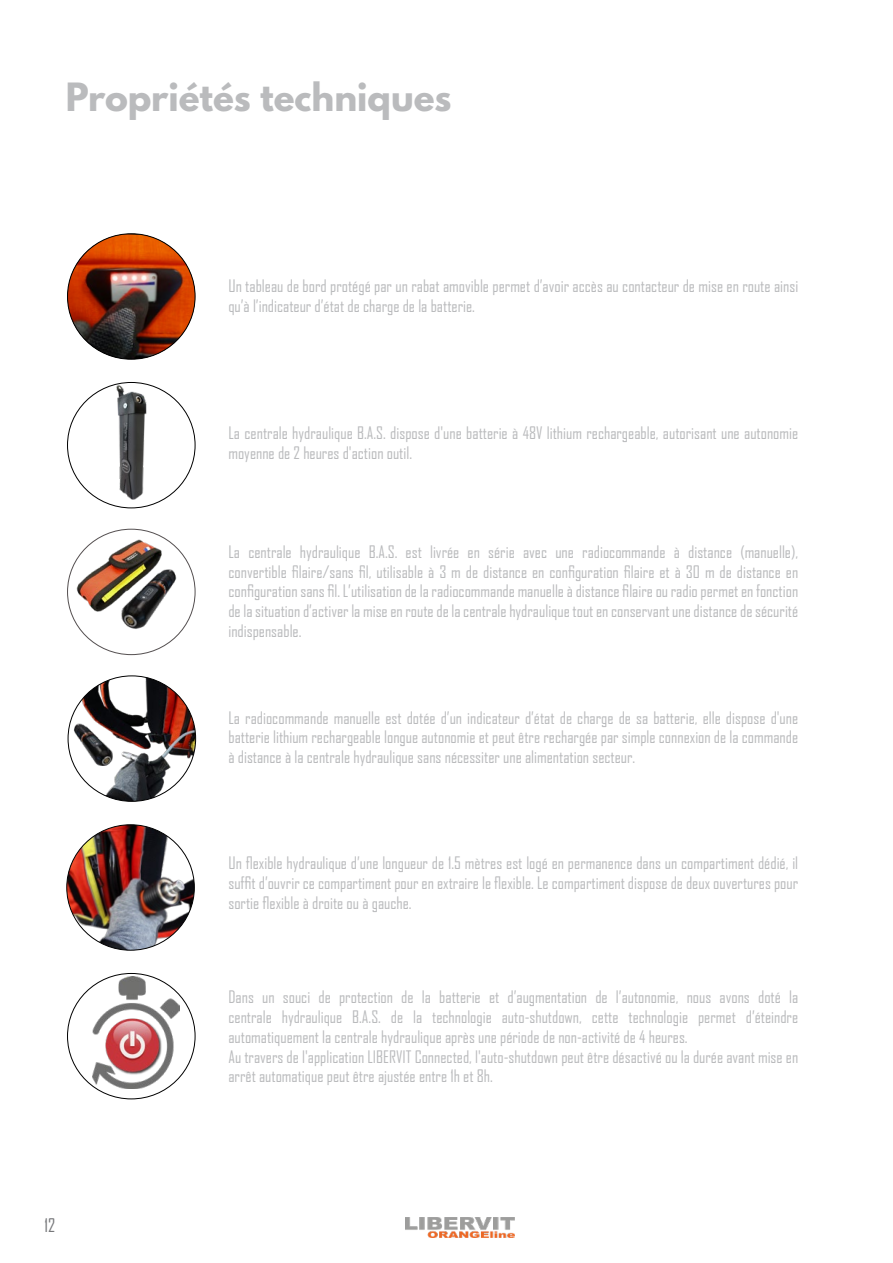
<style>
.page{position:relative;width:893px;height:1263px;background:#fff}
.page>*{position:absolute;margin:0;border:0;box-sizing:border-box;transform-origin:0 0}
.t1{font:700 34.5px "League Spartan";color:#babbbd}
.t2{font:18px "Agency FB";color:#76777a}
.t3{font:16.5px/19.8px "Agency FB";color:#babbbd}
</style>
<div class="page">
<img style="left:406px;top:1217px;width:108px;height:21px">
<img style="left:68px;top:234px;width:127px;height:125px">
<img style="left:68px;top:676px;width:128px;height:125px">
<img style="left:67px;top:825px;width:127px;height:125px">
<img style="left:92px;top:977px;width:87px;height:111px">
<img style="left:113px;top:382px;width:36px;height:118px">
<img style="left:74px;top:535px;width:90px;height:77px">
<img style="left:111px;top:565px;width:72px;height:64px">
<img style="left:69px;top:720px;width:51px;height:46px">
<h1 class="t1" style="left:66px;top:70px;width:387px">Propriétés techniques</h1>
<p class="t2" style="left:45px;top:1214px;width:12px">12</p>
<p class="t3" style="left:228px;top:276px;width:571px">Un tableau de bord protégé par un rabat amovible permet d’avoir accès au contacteur de mise en route ainsi qu’à l’indicateur d’état de charge de la batterie.</p>
<p class="t3" style="left:228px;top:423px;width:571px">La centrale hydraulique B.A.S. dispose d'une batterie à 48V lithium rechargeable, autorisant une autonomie moyenne de 2 heures d'action outil.</p>
<p class="t3" style="left:228px;top:541px;width:571px;text-align:justify">La centrale hydraulique B.A.S. est livrée en série avec une radiocommande à distance (manuelle), convertible filaire/sans fil, utilisable à 3 m de distance en configuration filaire et à 30 m de distance en configuration sans fil. L’utilisation de la radiocommande manuelle à distance filaire ou radio permet en fonction de la situation d’activer la mise en route de la centrale hydraulique tout en conservant une distance de sécurité indispensable.</p>
<p class="t3" style="left:228px;top:707px;width:571px;text-align:justify">La radiocommande manuelle est dotée d’un indicateur d’état de charge de sa batterie, elle dispose d'une batterie lithium rechargeable longue autonomie et peut être rechargée par simple connexion de la commande à distance à la centrale hydraulique sans nécessiter une alimentation secteur.</p>
<p class="t3" style="left:228px;top:853px;width:571px;text-align:justify">Un flexible hydraulique d’une longueur de 1.5 mètres est logé en permanence dans un compartiment dédié, il suffit d’ouvrir ce compartiment pour en extraire le flexible. Le compartiment dispose de deux ouvertures pour sortie flexible à droite ou à gauche.</p>
<p class="t3" style="left:228px;top:987px;width:571px">Dans un souci de protection de la batterie et d’augmentation de l’autonomie, nous avons doté la centrale hydraulique B.A.S. de la technologie auto-shutdown, cette technologie permet d’éteindre automatiquement la centrale hydraulique après une période de non-activité de 4 heures.<br>Au travers de l'application LIBERVIT Connected, l'auto-shutdown peut être désactivé ou la durée avant mise en arrêt automatique peut être ajustée entre 1h et 8h.</p>
</div>
